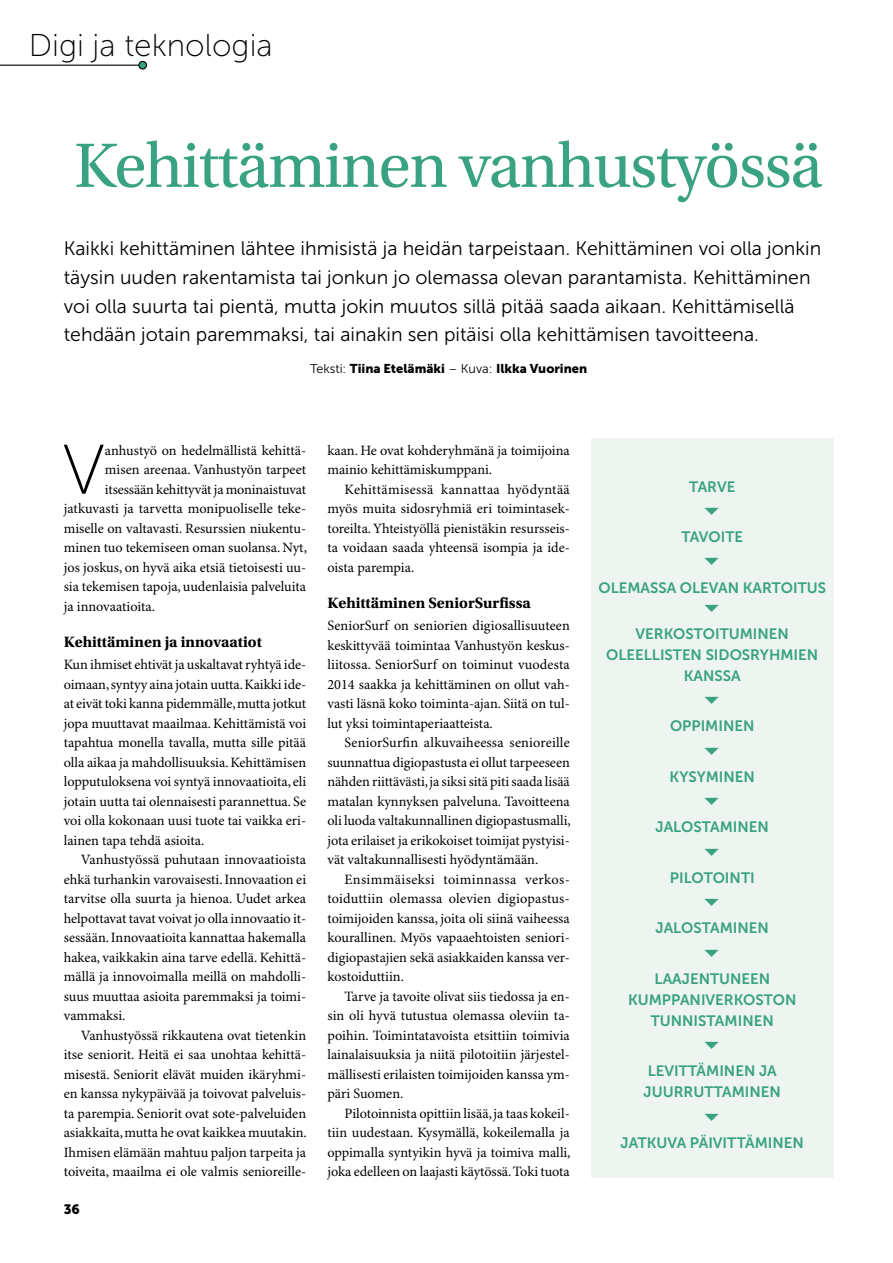
<style>
.page{position:relative;width:893px;height:1263px;background:#fff}
.page>*{position:absolute;margin:0;border:0;box-sizing:border-box;transform-origin:0 0}
.t1{font:69.9px "Museo Sans 100";color:#000}
.t2{font:66px "Utopia Std";letter-spacing:-.02em;color:#38a282}
.t3{font:31.5px "Museo Sans 100";color:#000}
.t4{font:19.5px/28.5px "Museo Sans 300";color:#000}
.t5{font:700 15.75px "Utopia Std";color:#000}
.t6{font:15px/21px "Museo Sans 700";color:#38a282;text-align:center}
.t7{font:14.25px/19.5px "Minion Pro";color:#000;text-align:justify}
.t8{font:13.5px "Museo Sans 900";color:#000}
.t9{font:12.75px "Museo Sans 900";color:#000}
.s1{font-family:"Museo Sans 300"}
</style>
<div class="page">
<hr style="left:0;top:65px;width:139px;height:1px;background:#000">
<div style="left:139px;top:61px;width:7px;height:8px;background:#38a282;border-radius:50%"></div>
<div style="left:138px;top:61px;width:9px;height:9px;border:1px solid #000;border-radius:50%"></div>
<div style="left:591px;top:438px;width:242px;height:740px;background:#eef4f0"></div>
<h3 class="t3" style="left:29px;top:29px;width:245px">Digi ja teknologia</h3>
<h2 class="t2" style="left:74px;top:130px;width:750px">Kehittäminen vanhustyössä</h2>
<p class="t4" style="left:64px;top:235px;width:759px">Kaikki kehittäminen lähtee ihmisistä ja heidän tarpeistaan. Kehittäminen voi olla jonkin täysin uuden rakentamista tai jonkun jo olemassa olevan parantamista. Kehittäminen voi olla suurta tai pientä, mutta jokin muutos sillä pitää saada aikaan. Kehittämisellä tehdään jotain paremmaksi, tai ainakin sen pitäisi olla kehittämisen tavoitteena.</p>
<p class="t9" style="left:310px;top:362px;width:279px"><span class="s1">Teksti:</span> Tiina Etelämäki <span class="s1">– Kuva:</span> Ilkka Vuorinen</p>
<h1 class="t1" style="left:63px;top:433px;width:44px">V</h1>
<p class="t7" style="left:105px;top:441px;width:203px">anhustyö on hedelmällistä kehittä-</p>
<p class="t7" style="left:105px;top:460px;width:203px">misen areenaa. Vanhustyön tarpeet</p>
<p class="t7" style="left:105px;top:480px;width:203px">itsessään kehittyvät ja moninaistuvat</p>
<p class="t7" style="left:64px;top:499px;width:244px">jatkuvasti ja tarvetta monipuoliselle teke-</p>
<p class="t7" style="left:64px;top:519px;width:244px">miselle on valtavasti. Resurssien niukentu-</p>
<p class="t7" style="left:64px;top:538px;width:245px">minen tuo tekemiseen oman suolansa. Nyt,</p>
<p class="t7" style="left:64px;top:558px;width:244px">jos joskus, on hyvä aika etsiä tietoisesti uu-</p>
<p class="t7" style="left:64px;top:577px;width:244px">sia tekemisen tapoja, uudenlaisia palveluita</p>
<p class="t7" style="left:64px;top:597px;width:93px">ja innovaatioita.</p>
<p class="t5" style="left:64px;top:632px;width:200px">Kehittäminen ja innovaatiot</p>
<p class="t7" style="left:64px;top:655px;width:244px">Kun ihmiset ehtivät ja uskaltavat ryhtyä ide&shy;oimaan, syntyy aina jotain uutta. Kaikki ide&shy;at eivät toki kanna pidemmälle, mutta jotkut jopa muuttavat maailmaa. Kehittämistä voi tapahtua monella tavalla, mutta sille pitää olla aikaa ja mahdollisuuksia. Kehittämisen lopputuloksena voi syntyä innovaatioita, eli jotain uutta tai olennaisesti parannettua. Se voi olla kokonaan uusi tuote tai vaikka eri&shy;lainen tapa tehdä asioita.</p>
<p class="t7" style="left:64px;top:850px;width:244px;text-indent:17px">Vanhustyössä puhutaan innovaatioista ehkä turhankin varovaisesti. Innovaation ei tarvitse olla suurta ja hienoa. Uudet arkea helpottavat tavat voivat jo olla innovaatio it&shy;sessään. Innovaatioita kannattaa hakemalla hakea, vaikkakin aina tarve edellä. Kehittä&shy;mällä ja innovoimalla meillä on mahdolli&shy;suus muuttaa asioita paremmaksi ja toimi&shy;vammaksi.</p>
<p class="t7" style="left:64px;top:1026px;width:245px;text-indent:17px">Vanhustyössä rikkautena ovat tietenkin itse seniorit. Heitä ei saa unohtaa kehittä&shy;misestä. Seniorit elävät muiden ikäryhmi&shy;en kanssa nykypäivää ja toivovat palveluis&shy;ta parempia. Seniorit ovat sote-palveluiden asiakkaita, mutta he ovat kaikkea muutakin.<br>Ihmisen elämään mahtuu paljon tarpeita ja toiveita, maailma ei ole valmis senioreille-</p>
<p class="t8" style="left:64px;top:1201px;width:18px">36</p>
<p class="t7" style="left:327px;top:441px;width:244px">kaan. He ovat kohderyhmänä ja toimijoina mainio kehittämiskumppani.</p>
<p class="t7" style="left:327px;top:480px;width:244px;text-indent:17px">Kehittämisessä kannattaa hyödyntää myös muita sidosryhmiä eri toimintasek&shy;toreilta. Yhteistyöllä pienistäkin resursseis&shy;ta voidaan saada yhteensä isompia ja ide&shy;oista parempia.</p>
<p class="t5" style="left:327px;top:593px;width:205px">Kehittäminen SeniorSurfissa</p>
<p class="t7" style="left:327px;top:616px;width:244px">SeniorSurf on seniorien digiosallisuuteen keskittyvää toimintaa Vanhustyön keskus&shy;liitossa. SeniorSurf on toiminut vuodesta 2014 saakka ja kehittäminen on ollut vah&shy;vasti läsnä koko toiminta-ajan. Siitä on tul&shy;lut yksi toimintaperiaatteista.</p>
<p class="t7" style="left:327px;top:733px;width:245px;text-indent:17px">SeniorSurfin alkuvaiheessa senioreille suunnattua digiopastusta ei ollut tarpeeseen nähden riittävästi, ja siksi sitä piti saada lisää matalan kynnyksen palveluna. Tavoitteena oli luoda valtakunnallinen digiopastusmalli, jota erilaiset ja erikokoiset toimijat pystyisi&shy;vät valtakunnallisesti hyödyntämään.</p>
<p class="t7" style="left:327px;top:870px;width:244px;text-indent:17px">Ensimmäiseksi toiminnassa verkos&shy;toiduttiin olemassa olevien digiopastus&shy;toimijoiden kanssa, joita oli siinä vaiheessa kourallinen. Myös vapaaehtoisten seniori&shy;digiopastajien sekä asiakkaiden kanssa ver&shy;kostoiduttiin.</p>
<p class="t7" style="left:327px;top:987px;width:244px;text-indent:17px">Tarve ja tavoite olivat siis tiedossa ja en&shy;sin oli hyvä tutustua olemassa oleviin ta&shy;poihin. Toimintatavoista etsittiin toimivia lainalaisuuksia ja niitä pilotoitiin järjestel&shy;mällisesti erilaisten toimijoiden kanssa ym&shy;päri Suomen.</p>
<p class="t7" style="left:327px;top:1104px;width:245px;text-indent:17px">Pilotoinnista opittiin lisää, ja taas kokeil&shy;tiin uudestaan. Kysymällä, kokeilemalla ja oppimalla syntyikin hyvä ja toimiva malli, joka edelleen on laajasti käytössä. Toki tuota</p>
<p class="t6" style="left:689px;top:476px;width:48px">TARVE</p>
<p class="t6" style="left:681px;top:526px;width:63px">TAVOITE</p>
<p class="t6" style="left:598px;top:577px;width:229px">OLEMASSA OLEVAN KARTOITUS</p>
<p class="t6" style="left:606px;top:623px;width:214px">VERKOSTOITUMINEN<br>OLEELLISTEN SIDOSRYHMIEN<br>KANSSA</p>
<p class="t6" style="left:670px;top:716px;width:86px">OPPIMINEN</p>
<p class="t6" style="left:670px;top:766px;width:87px">KYSYMINEN</p>
<p class="t6" style="left:656px;top:817px;width:115px">JALOSTAMINEN</p>
<p class="t6" style="left:670px;top:867px;width:86px">PILOTOINTI</p>
<p class="t6" style="left:656px;top:918px;width:115px">JALOSTAMINEN</p>
<p class="t6" style="left:628px;top:968px;width:170px">LAAJENTUNEEN<br>KUMPPANIVERKOSTON<br>TUNNISTAMINEN</p>
<p class="t6" style="left:643px;top:1061px;width:139px;text-align:left">LEVITTÄMINEN JA<br>JUURRUTTAMINEN</p>
<p class="t6" style="left:621px;top:1132px;width:185px">JATKUVA PÄIVITTÄMINEN</p>
</div>
